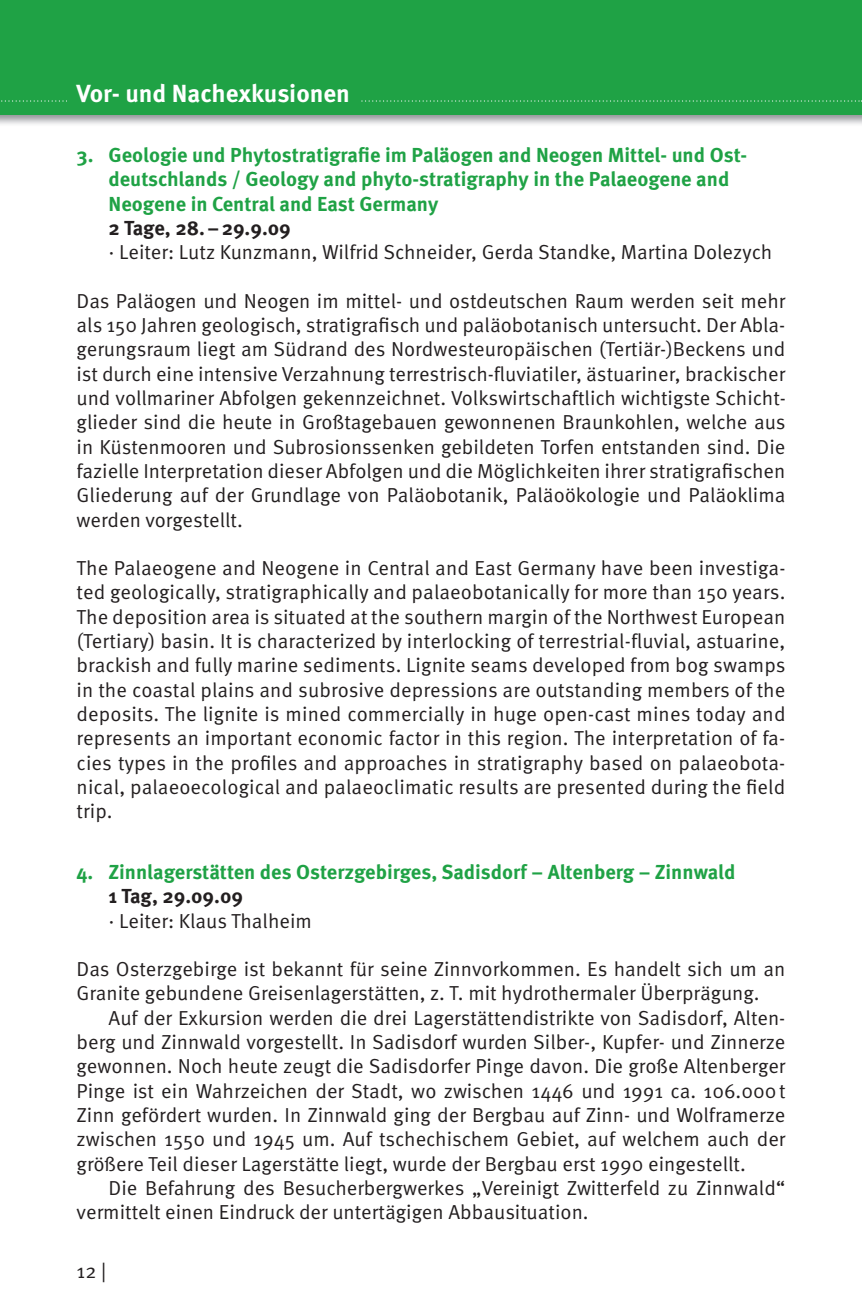
<style>
.page{position:relative;width:862px;height:1314px;background:#fff}
.page>*{position:absolute;margin:0;border:0;box-sizing:border-box;transform-origin:0 0}
.t1{font:700 24.75px "Meta Pro";color:#fff}
.t2{font:20.25px/24.3px "Meta Pro";color:#231f20;text-align:justify}
.t3{font:700 20.25px/24.3px "Meta Pro";color:#1fa245}
.t4{font:700 20.25px "Meta Pro";color:#231f20}
</style>
<div class="page">
<div style="left:0;top:0;width:861px;height:115px;background:#1fa245"></div>
<svg style="left:1px;top:100px;width:861px;height:2px"></svg>
<div style="left:67px;top:59px;width:293px;height:48px;background:#1fa245"></div>
<p class="t1" style="left:77px;top:83px;width:275px">Vor- und Nachexkusionen</p>
<p class="t3" style="left:108px;top:144px;width:640px;text-indent:-32px">3. Geologie und Phytostratigrafie im Paläogen and Neogen Mittel- und Ost&shy;deutschlands / Geology and phyto-stratigraphy in the Palaeogene and<br>Neogene in Central and East Germany</p>
<p class="t4" style="left:108px;top:220px;width:184px">2 Tage, 28. – 29.9.09</p>
<p class="t2" style="left:108px;top:242px;width:664px">· Leiter: Lutz Kunzmann, Wilfrid Schneider, Gerda Standke, Martina Dolezych</p>
<p class="t2" style="left:77px;top:290px;width:710px">Das Paläogen und Neogen im mittel- und ostdeutschen Raum werden seit mehr als 150 Jahren geologisch, stratigrafisch und paläobotanisch untersucht. Der Abla&shy;gerungsraum liegt am Südrand des Nordwesteuropäischen (Tertiär-)Beckens und ist durch eine intensive Verzahnung terrestrisch-fluviatiler, ästuariner, brackischer und vollmariner Abfolgen gekennzeichnet. Volkswirtschaftlich wichtigste Schicht&shy;glieder sind die heute in Großtagebauen gewonnenen Braunkohlen, welche aus in Küstenmooren und Subrosionssenken gebildeten Torfen entstanden sind. Die fazielle Interpretation dieser Abfolgen und die Möglichkeiten ihrer stratigrafischen Gliederung auf der Grundlage von Paläobotanik, Paläoökologie und Paläoklima werden vorgestellt.</p>
<p class="t2" style="left:77px;top:557px;width:710px">The Palaeogene and Neogene in Central and East Germany have been investiga&shy;ted geologically, stratigraphically and palaeobotanically for more than 150 years.<br>The deposition area is situated at the southern margin of the Northwest European (Tertiary) basin. It is characterized by interlocking of terrestrial-fluvial, astuarine, brackish and fully marine sediments. Lignite seams developed from bog swamps in the coastal plains and subrosive depressions are outstanding members of the deposits. The lignite is mined commercially in huge open-cast mines today and represents an important economic factor in this region. The interpretation of fa&shy;cies types in the profiles and approaches in stratigraphy based on palaeobota&shy;nical, palaeoecological and palaeoclimatic results are presented during the field trip.</p>
<p class="t3" style="left:77px;top:861px;width:660px">4. Zinnlagerstätten des Osterzgebirges, Sadisdorf – Altenberg – Zinnwald</p>
<p class="t4" style="left:108px;top:888px;width:136px">1 Tag, 29.09.09</p>
<p class="t2" style="left:108px;top:910px;width:205px">· Leiter: Klaus Thalheim</p>
<p class="t2" style="left:77px;top:958px;width:710px">Das Osterzgebirge ist bekannt für seine Zinnvorkommen. Es handelt sich um an<br>Granite gebundene Greisenlagerstätten, z. T. mit hydrothermaler Überprägung.</p>
<p class="t2" style="left:77px;top:1007px;width:710px;text-indent:32px">Auf der Exkursion werden die drei Lagerstättendistrikte von Sadisdorf, Alten&shy;berg und Zinnwald vorgestellt. In Sadisdorf wurden Silber-, Kupfer- und Zinnerze gewonnen. Noch heute zeugt die Sadisdorfer Pinge davon. Die große Altenberger Pinge ist ein Wahrzeichen der Stadt, wo zwischen 1446 und 1991 ca. 106.000 t Zinn gefördert wurden. In Zinnwald ging der Bergbau auf Zinn- und Wolframerze zwischen 1550 und 1945 um. Auf tschechischem Gebiet, auf welchem auch der größere Teil dieser Lagerstätte liegt, wurde der Bergbau erst 1990 eingestellt.</p>
<p class="t2" style="left:77px;top:1177px;width:709px;text-indent:32px">Die Befahrung des Besucherbergwerkes „Vereinigt Zwitterfeld zu Zinnwald“ vermittelt einen Eindruck der untertägigen Abbausituation.</p>
<p class="t2" style="left:77px;top:1260px;width:31px">12 |</p>
</div>
